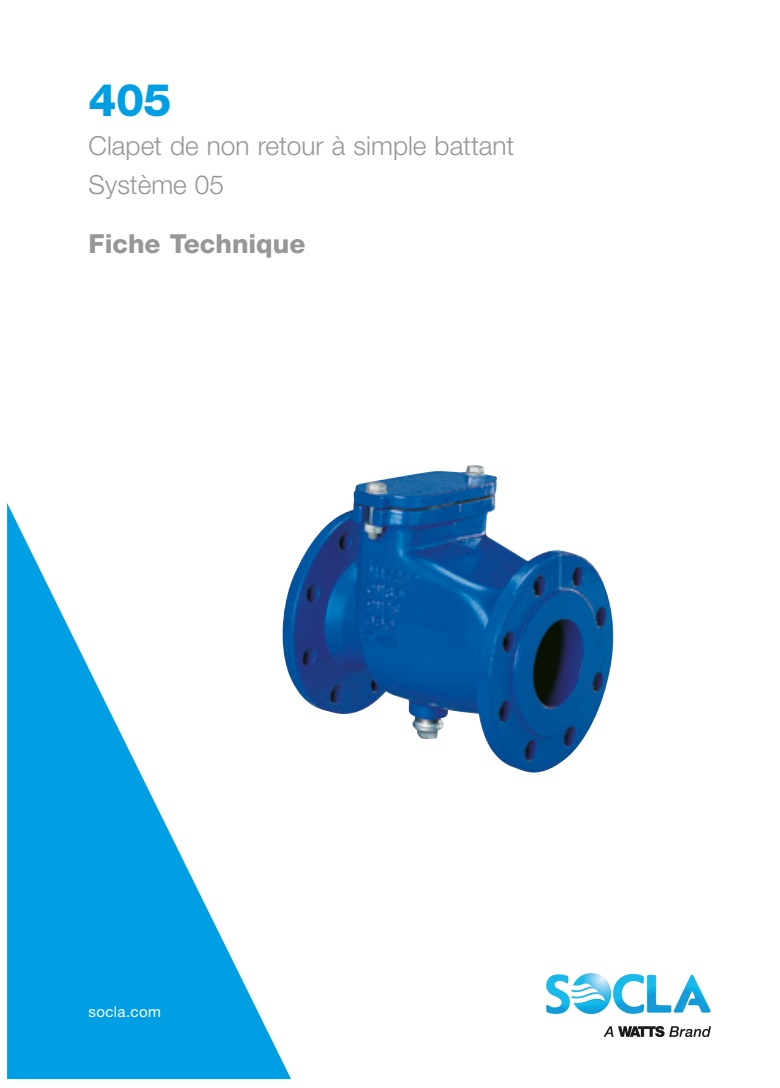
<style>
.page{position:relative;width:780px;height:1088px;background:#fff}
.page>*{position:absolute;margin:0;border:0;box-sizing:border-box;transform-origin:0 0}
.Headline_1__color_va{font:800 45px "Helvetica Neue LT Std";color:#009fe3}
.t1{font:300 26.25px/38.8px "Helvetica Neue LT Std";color:#989797}
.t2{font:800 26.25px "Helvetica Neue LT Std";color:#989797}
.t3{font:15px "Helvetica Neue LT Std";letter-spacing:.025em;color:#fff}
</style>
<div class="page">
<img style="left:546px;top:974px;width:164px;height:62px">
<svg style="left:7px;top:503px;width:284px;height:576px;fill:#009fe3"></svg>
<img style="left:282px;top:465px;width:331px;height:307px">
<p class="Headline_1__color_va" style="left:89px;top:73px;width:84px">405</p>
<p class="t1" style="left:89px;top:126px;width:427px">Clapet de non retour à simple battant<br>Système 05</p>
<p class="t2" style="left:89px;top:228px;width:218px">Fiche Technique</p>
<p class="t3" style="left:89px;top:1003px;width:74px">socla.com</p>
</div>
